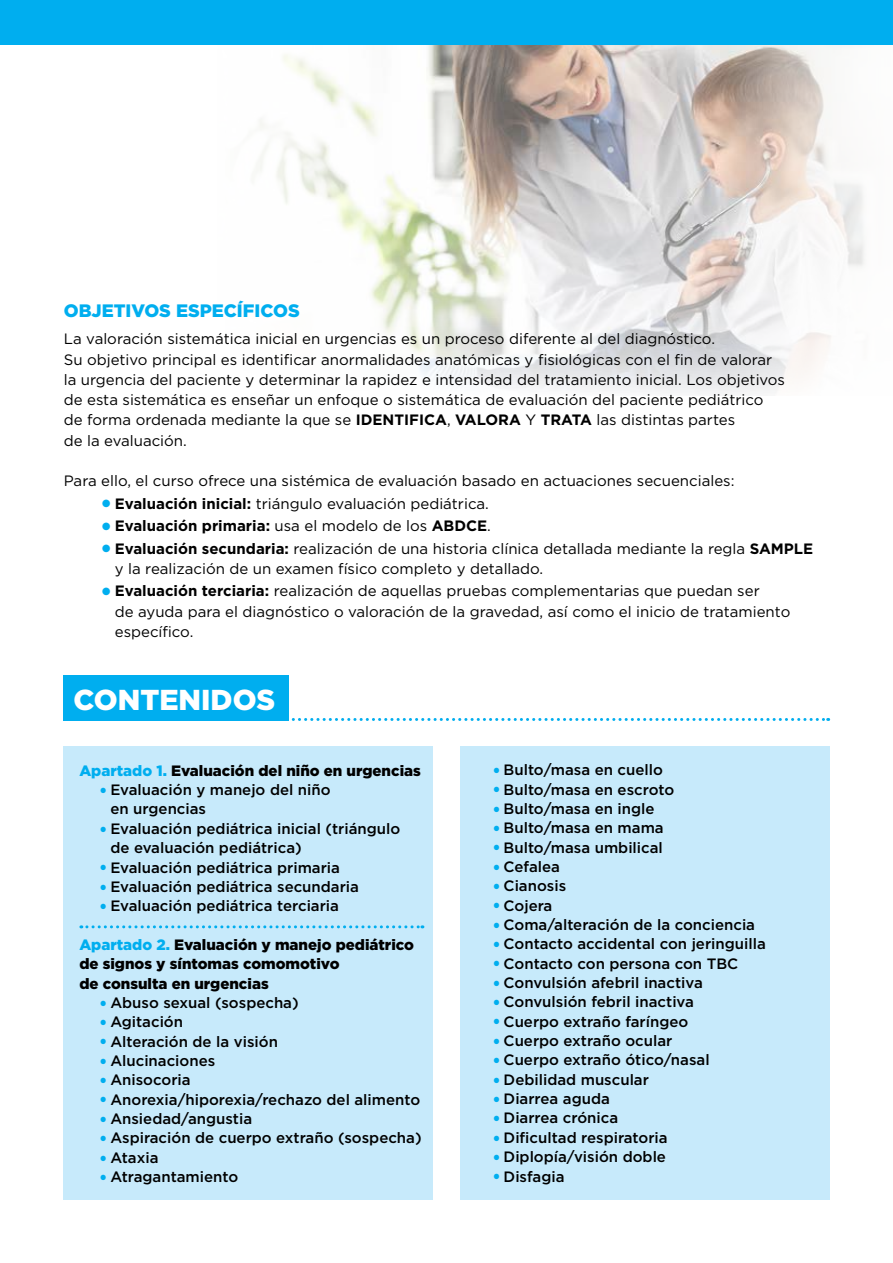
<style>
.page{position:relative;width:893px;height:1263px;background:#fff}
.page>*{position:absolute;margin:0;border:0;box-sizing:border-box;transform-origin:0 0}
.t1{font:900 28.8px "Gotham";color:#fff}
.t2{font:900 18px "Gotham";color:#00aeef}
.t3{font:15px/20.2px "Gotham";color:#000}
.t4{font:500 15px/19.4px "Gotham";color:#000}
.t5{font:900 15px/19.4px "Gotham";color:#000}
.t6{font:700 15px "Gotham";color:#000}
.s1{font-weight:700}
.s2{color:#00aeef}
.s3{font-weight:400}
</style>
<div class="page">
<img style="left:194px;top:44px;width:699px;height:351px">
<div style="left:0;top:0;width:893px;height:44px;background:#00aeef"></div>
<svg style="left:291px;top:718px;width:538px;height:3px"></svg>
<div style="left:64px;top:676px;width:225px;height:45px;background:#00aeef"></div>
<div style="left:64px;top:746px;width:369px;height:453px;background:#c7eafb"></div>
<div style="left:460px;top:746px;width:369px;height:453px;background:#c7eafb"></div>
<svg style="left:81px;top:925px;width:342px;height:3px"></svg>
<p class="t2" style="left:64px;top:298px;width:237px">OBJETIVOS ESPECÍFICOS</p>
<p class="t3" style="left:64px;top:329px;width:723px">La valoración sistemática inicial en urgencias es un proceso diferente al del diagnóstico.<br>Su objetivo principal es identificar anormalidades anatómicas y fisiológicas con el fin de valorar la urgencia del paciente y determinar la rapidez e intensidad del tratamiento inicial. Los objetivos de esta sistemática es enseñar un enfoque o sistemática de evaluación del paciente pediátrico de forma ordenada mediante la que se <span class="s1">IDENTIFICA</span>, <span class="s1">VALORA</span> Y <span class="s1">TRATA</span> las distintas partes<br>de la evaluación.</p>
<p class="t3" style="left:64px;top:470px;width:672px">Para ello, el curso ofrece una sistémica de evaluación basado en actuaciones secuenciales:</p>
<p class="t3" style="left:102px;top:493px;width:388px"><span class="s2">●</span> <span class="s1">Evaluación inicial:</span> triángulo evaluación pediátrica.</p>
<p class="t6" style="left:102px;top:516px;width:390px"><span class="s2">●</span> Evaluación primaria: <span class="s3">usa el modelo de los</span> ABDCE<span class="s3">.</span></p>
<p class="t3" style="left:115px;top:538px;width:700px;text-indent:-13px"><span class="s2">●</span> <span class="s1">Evaluación secundaria:</span> realización de una historia clínica detallada mediante la regla <span class="s1">SAMPLE </span>y la realización de un examen físico completo y detallado.</p>
<p class="t3" style="left:115px;top:581px;width:677px;text-indent:-13px"><span class="s2">●</span> <span class="s1">Evaluación terciaria:</span> realización de aquellas pruebas complementarias que puedan ser<br>de ayuda para el diagnóstico o valoración de la gravedad, así como el inicio de tratamiento específico.</p>
<h1 class="t1" style="left:73px;top:680px;width:203px">CONTENIDOS</h1>
<p class="t5" style="left:79px;top:761px;width:343px"><span class="s2">Apartado 1.</span> Evaluación del niño en urgencias</p>
<p class="t4" style="left:110px;top:780px;width:222px;text-indent:-10px"><span class="s2">●</span> Evaluación y manejo del niño en urgencias</p>
<p class="t4" style="left:110px;top:819px;width:291px;text-indent:-10px"><span class="s2">●</span> Evaluación pediátrica inicial (triángulo de evaluación pediátrica)</p>
<p class="t4" style="left:101px;top:857px;width:241px"><span class="s2">●</span> Evaluación pediátrica primaria</p>
<p class="t4" style="left:101px;top:877px;width:260px"><span class="s2">●</span> Evaluación pediátrica secundaria</p>
<p class="t4" style="left:101px;top:896px;width:240px"><span class="s2">●</span> Evaluación pediátrica terciaria</p>
<p class="t5" style="left:79px;top:935px;width:336px"><span class="s2">Apartado 2.</span> Evaluación y manejo pediátrico de signos y síntomas comomotivo<br>de consulta en urgencias</p>
<p class="t4" style="left:101px;top:993px;width:200px"><span class="s2">●</span> Abuso sexual (sospecha)</p>
<p class="t4" style="left:101px;top:1012px;width:84px"><span class="s2">●</span> Agitación</p>
<p class="t4" style="left:101px;top:1031px;width:179px"><span class="s2">●</span> Alteración de la visión</p>
<p class="t4" style="left:101px;top:1051px;width:116px"><span class="s2">●</span> Alucinaciones</p>
<p class="t4" style="left:101px;top:1070px;width:91px"><span class="s2">●</span> Anisocoria</p>
<p class="t4" style="left:101px;top:1089px;width:321px"><span class="s2">●</span> Anorexia/hiporexia/rechazo del alimento</p>
<p class="t4" style="left:101px;top:1109px;width:153px"><span class="s2">●</span> Ansiedad/angustia</p>
<p class="t4" style="left:101px;top:1128px;width:323px"><span class="s2">●</span> Aspiración de cuerpo extraño (sospecha)</p>
<p class="t4" style="left:101px;top:1147px;width:59px"><span class="s2">●</span> Ataxia</p>
<p class="t4" style="left:101px;top:1167px;width:139px"><span class="s2">●</span> Atragantamiento</p>
<p class="t4" style="left:494px;top:760px;width:171px"><span class="s2">●</span> Bulto/masa en cuello</p>
<p class="t4" style="left:494px;top:779px;width:182px"><span class="s2">●</span> Bulto/masa en escroto</p>
<p class="t4" style="left:494px;top:799px;width:162px"><span class="s2">●</span> Bulto/masa en ingle</p>
<p class="t4" style="left:494px;top:818px;width:171px"><span class="s2">●</span> Bulto/masa en mama</p>
<p class="t4" style="left:494px;top:837px;width:170px"><span class="s2">●</span> Bulto/masa umbilical</p>
<p class="t4" style="left:494px;top:857px;width:68px"><span class="s2">●</span> Cefalea</p>
<p class="t4" style="left:494px;top:876px;width:74px"><span class="s2">●</span> Cianosis</p>
<p class="t4" style="left:494px;top:895px;width:60px"><span class="s2">●</span> Cojera</p>
<p class="t4" style="left:494px;top:915px;width:263px"><span class="s2">●</span> Coma/alteración de la conciencia</p>
<p class="t4" style="left:494px;top:934px;width:273px"><span class="s2">●</span> Contacto accidental con jeringuilla</p>
<p class="t4" style="left:494px;top:953px;width:246px"><span class="s2">●</span> Contacto con persona con TBC</p>
<p class="t4" style="left:494px;top:973px;width:210px"><span class="s2">●</span> Convulsión afebril inactiva</p>
<p class="t4" style="left:494px;top:992px;width:202px"><span class="s2">●</span> Convulsión febril inactiva</p>
<p class="t4" style="left:494px;top:1011px;width:196px"><span class="s2">●</span> Cuerpo extraño faríngeo</p>
<p class="t4" style="left:494px;top:1031px;width:180px"><span class="s2">●</span> Cuerpo extraño ocular</p>
<p class="t4" style="left:494px;top:1050px;width:217px"><span class="s2">●</span> Cuerpo extraño ótico/nasal</p>
<p class="t4" style="left:494px;top:1069px;width:157px"><span class="s2">●</span> Debilidad muscular</p>
<p class="t4" style="left:494px;top:1089px;width:118px"><span class="s2">●</span> Diarrea aguda</p>
<p class="t4" style="left:494px;top:1108px;width:126px"><span class="s2">●</span> Diarrea crónica</p>
<p class="t4" style="left:494px;top:1128px;width:175px"><span class="s2">●</span> Dificultad respiratoria</p>
<p class="t4" style="left:494px;top:1147px;width:174px"><span class="s2">●</span> Diplopía/visión doble</p>
<p class="t4" style="left:494px;top:1166px;width:72px"><span class="s2">●</span> Disfagia</p>
</div>
